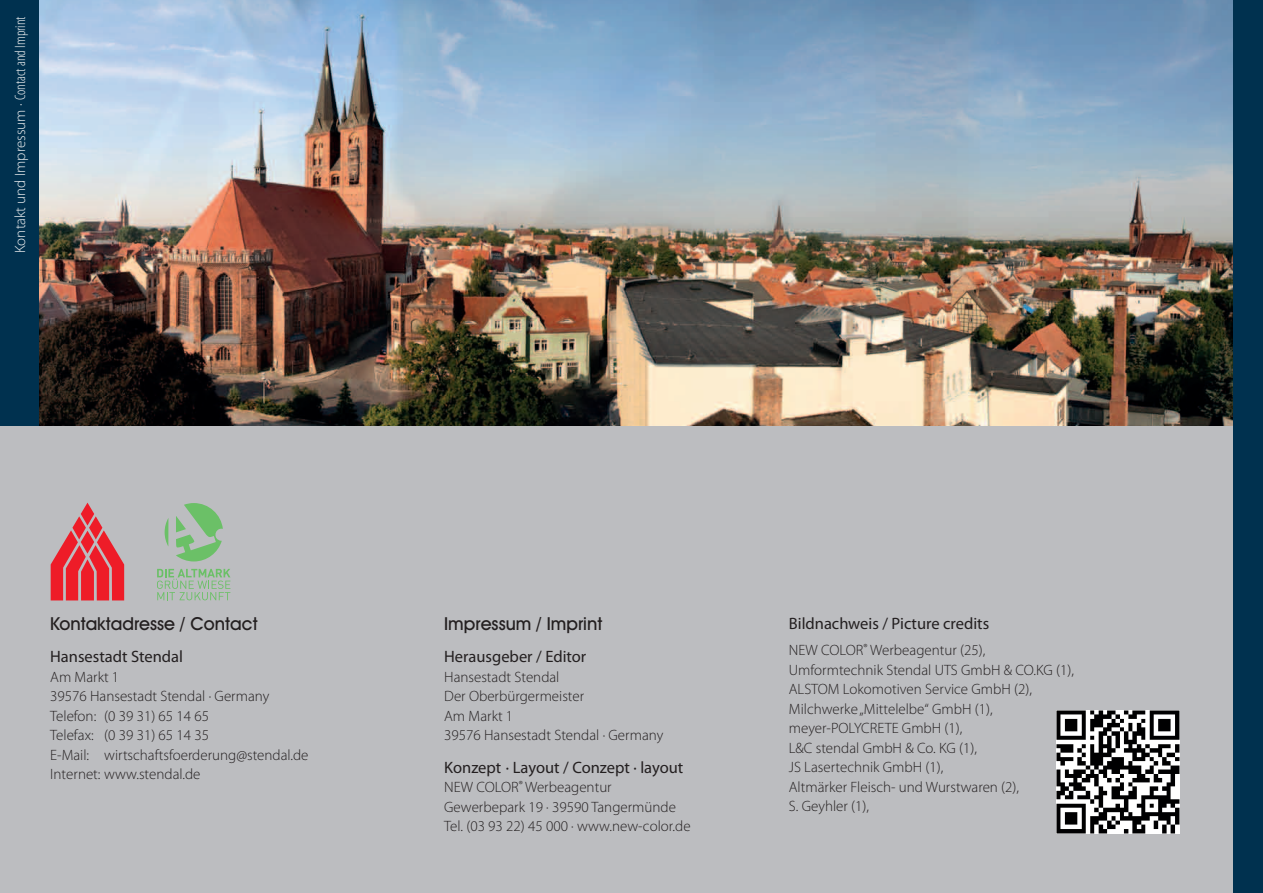
<style>
.page{position:relative;width:1263px;height:893px;background:#bcbdc0}
.page>*{position:absolute;margin:0;border:0;box-sizing:border-box;transform-origin:0 0}
.t1{font:500 18px "Avant Garde IT Cby BT";color:#231f20}
.t2{font:16.5px "Myriad Pro";color:#231f20}
.t3{font:300 15px/19.5px "Myriad Pro";color:#231f20}
.t4{font:300 15px "Myriad Pro";color:#f0f1f2}
.s1{font-stretch:condensed}
</style>
<div class="page">
<img style="left:38px;top:0;width:1196px;height:425px">
<div style="left:0;top:0;width:38px;height:425px;background:#00314f"></div>
<div style="left:1234px;top:0;width:29px;height:893px;background:#00314f"></div>
<img style="left:1056px;top:710px;width:124px;height:123px">
<svg style="left:51px;top:503px;width:73px;height:97px"></svg>
<svg style="left:165px;top:519px;width:3px;height:27px"></svg>
<svg style="left:157px;top:569px;width:73px;height:31px"></svg>
<svg style="left:176px;top:503px;width:47px;height:58px"></svg>
<p class="t4" style="left:11px;top:253px;width:238px;rotate:-90deg">Kontakt und Impressum · <span class="s1">Contact and Imprint</span></p>
<p class="t1" style="left:50px;top:613px;width:209px">Kontaktadresse / Contact</p>
<p class="t2" style="left:50px;top:647px;width:134px">Hansestadt Stendal</p>
<p class="t3" style="left:50px;top:667px;width:260px">Am Markt 1<br>39576 Hansestadt Stendal · Germany<br>Telefon: (0 39 31) 65 14 65<br>Telefax: (0 39 31) 65 14 35<br>E-Mail: wirtschaftsfoerderung@stendal.de<br>Internet: www.stendal.de</p>
<p class="t1" style="left:444px;top:613px;width:160px">Impressum / Imprint</p>
<p class="t2" style="left:444px;top:647px;width:144px">Herausgeber / Editor</p>
<p class="t3" style="left:444px;top:667px;width:221px">Hansestadt Stendal<br>Der Oberbürgermeister<br>Am Markt 1<br>39576 Hansestadt Stendal · Germany</p>
<p class="t2" style="left:444px;top:757px;width:241px">Konzept · Layout / Conzept · layout</p>
<p class="t3" style="left:444px;top:777px;width:248px">NEW COLOR<sup>®</sup> Werbeagentur<br>Gewerbepark 19 · 39590 Tangermünde<br>Tel. (03 93 22) 45 000 · www.new-color.de</p>
<p class="t2" style="left:789px;top:613px;width:202px">Bildnachweis / Picture credits</p>
<p class="t3" style="left:789px;top:640px;width:287px">NEW COLOR<sup>®</sup> Werbeagentur (25),<br>Umformtechnik Stendal UTS GmbH &amp; CO.KG (1),<br>ALSTOM Lokomotiven Service GmbH (2),<br>Milchwerke „Mittelelbe“ GmbH (1), meyer-POLYCRETE GmbH (1),<br>L&amp;C stendal GmbH &amp; Co. KG (1),<br>JS Lasertechnik GmbH (1),<br>Altmärker Fleisch- und Wurstwaren (2),<br>S. Geyhler (1),</p>
</div>
